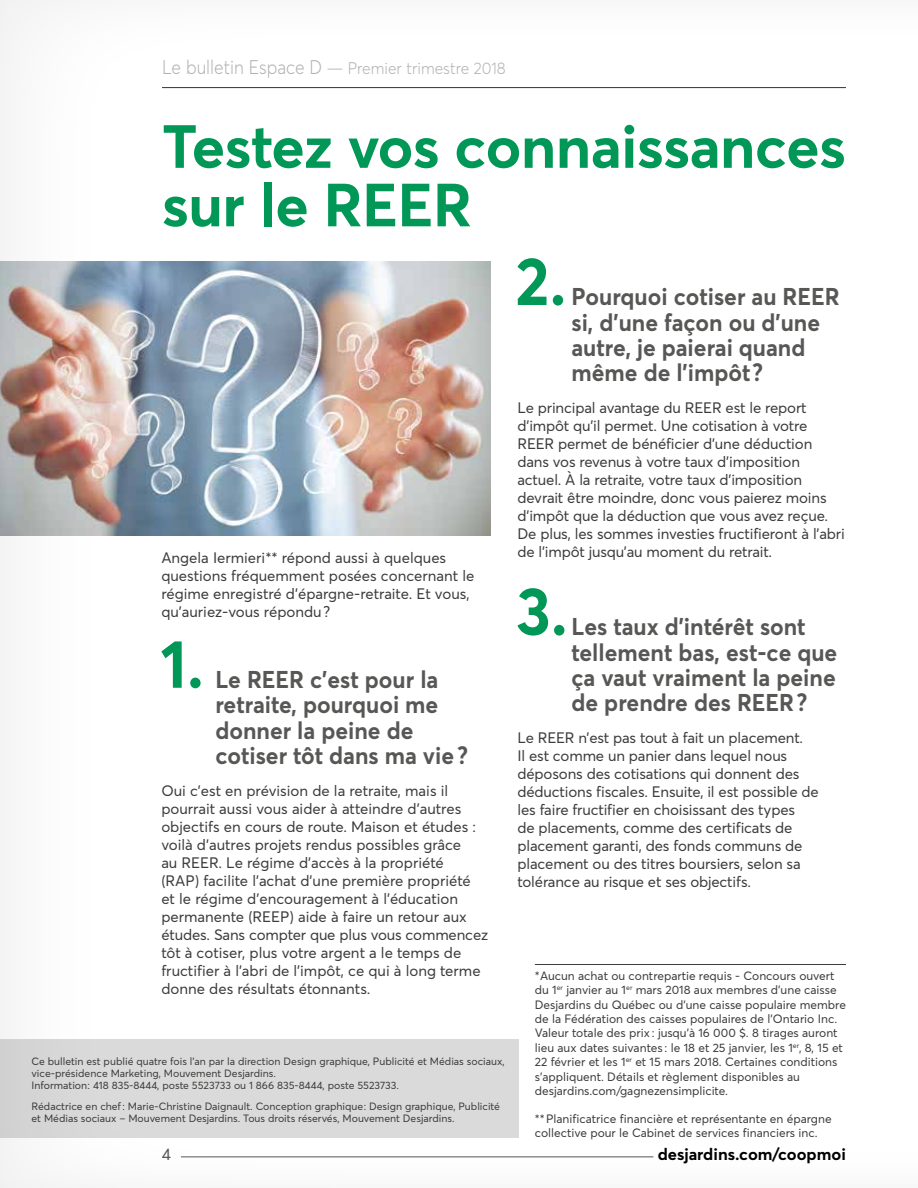
<style>
.page{position:relative;width:918px;height:1188px;background:#fff}
.page>*{position:absolute;margin:0;border:0;box-sizing:border-box;transform-origin:0 0}
.t1{font:700 67.35px "Averta";color:#009757;scale:.95 1}
.t2{font:700 60px/58.5px "Averta";letter-spacing:-.01em;color:#009757}
.t3{font:700 24px/25.5px "Averta";color:#575756;scale:.95 1}
.t4{font:300 16.5px "Averta";color:#b3b2b2;scale:.95 1}
.t5{font:700 16.5px "Averta";color:#000}
.t6{font:16.5px "Averta";color:#575756}
.t7{font:15px/18px "Averta";letter-spacing:-.01em;color:#3c3c3b}
.t8{font:12px/14.4px "Averta";color:#3c3c3b}
.t9{font:10.5px/12px "Averta";color:#3c3c3b}
.s1{font-size:19.5px}
</style>
<div class="page">
<img style="left:0;top:261px;width:490px;height:275px">
<div style="left:0;top:1040px;width:519px;height:98px;background:#dadada"></div>
<hr style="left:535px;top:964px;width:311px;height:1px;background:#3c3c3b">
<p class="t4" style="left:162px;top:58px;width:363px"><span class="s1">Le bulletin Espace D</span> — Premier trimestre 2018</p>
<h2 class="t2" style="left:162px;top:117px;width:685px">Testez vos connaissances sur le REER</h2>
<p class="t7" style="left:161px;top:548px;width:315px">Angela Iermieri** répond aussi à quelques questions fréquemment posées concernant le régime enregistré d’épargne-retraite. Et vous, qu’auriez-vous répondu ?</p>
<h1 class="t1" style="left:160px;top:621px;width:47px">1.</h1>
<h3 class="t3" style="left:215px;top:666px;width:268px">Le REER c’est pour la retraite, pourquoi me donner la peine de cotiser tôt dans ma vie ?</h3>
<p class="t7" style="left:161px;top:781px;width:328px">Oui c’est en prévision de la retraite, mais il pourrait aussi vous aider à atteindre d’autres objectifs en cours de route. Maison et études : voilà d’autres projets rendus possibles grâce<br>au REER. Le régime d’accès à la propriété<br>(RAP) facilite l’achat d’une première propriété et le régime d’encouragement à l’éducation permanente (REEP) aide à faire un retour aux études. Sans compter que plus vous commencez tôt à cotiser, plus votre argent a le temps de fructifier à l’abri de l’impôt, ce qui à long terme donne des résultats étonnants.</p>
<p class="t9" style="left:32px;top:1055px;width:475px">Ce bulletin est publié quatre fois l’an par la direction Design graphique, Publicité et Médias sociaux, vice-présidence Marketing, Mouvement Desjardins.<br>Information : 418 835-8444, poste 5523733 ou 1 866 835-8444, poste 5523733.</p>
<p class="t9" style="left:32px;top:1100px;width:470px">Rédactrice en chef : Marie-Christine Daignault. Conception -graphique : Design graphique, Publicité et Médias sociaux – Mouvement Desjardins. Tous droits réservés, Mouvement Desjardins.</p>
<h1 class="t1" style="left:515px;top:238px;width:55px">2.</h1>
<h3 class="t3" style="left:572px;top:283px;width:284px">Pourquoi cotiser au REER si, d’une façon ou d’une autre, je paierai quand même de l’impôt ?</h3>
<p class="t7" style="left:518px;top:399px;width:329px">Le principal avantage du REER est le report d’impôt qu’il permet. Une cotisation à votre REER permet de bénéficier d’une déduction dans vos revenus à votre taux d’imposition actuel. À la retraite, votre taux d’imposition devrait être moindre, donc vous paierez moins d’impôt que la déduction que vous avez reçue.<br>De plus, les sommes investies fructifieront à l’abri de l’impôt jusqu’au moment du retrait.</p>
<h1 class="t1" style="left:516px;top:568px;width:56px">3.</h1>
<h3 class="t3" style="left:572px;top:613px;width:281px">Les taux d’intérêt sont tellement bas, est-ce que ça vaut vraiment la peine de prendre des REER ?</h3>
<p class="t7" style="left:518px;top:729px;width:303px">Le REER n’est pas tout à fait un placement.<br>Il est comme un panier dans lequel nous déposons des cotisations qui donnent des déductions fiscales. Ensuite, il est possible de les faire fructifier en choisissant des types<br>de placements, comme des certificats de placement garanti, des fonds communs de placement ou des titres boursiers, selon sa tolérance au risque et ses objectifs.</p>
<p class="t8" style="left:535px;top:968px;width:313px">* Aucun achat ou contrepartie requis - Concours ouvert du 1<sup>er</sup> janvier au 1<sup>er</sup> mars 2018 aux membres d’une caisse Desjardins du Québec ou d’une caisse populaire membre de la Fédération des caisses populaires de l’Ontario Inc.<br>Valeur totale des prix : jusqu’à 16 000 $. 8 tirages auront lieu aux dates suivantes : le 18 et 25 janvier, les 1<sup>er</sup>, 8, 15 et 22 février et les 1<sup>er</sup> et 15 mars 2018. Certaines conditions s’appliquent. Détails et règlement disponibles au desjardins.com/gagnezensimplicite.</p>
<p class="t8" style="left:535px;top:1111px;width:298px">** Planificatrice financière et représentante en épargne collective pour le Cabinet de services financiers inc.</p>
<p class="t6" style="left:162px;top:1144px;width:11px">4</p>
<p class="t5" style="left:658px;top:1144px;width:190px">desjardins.com/coopmoi</p>
</div>
